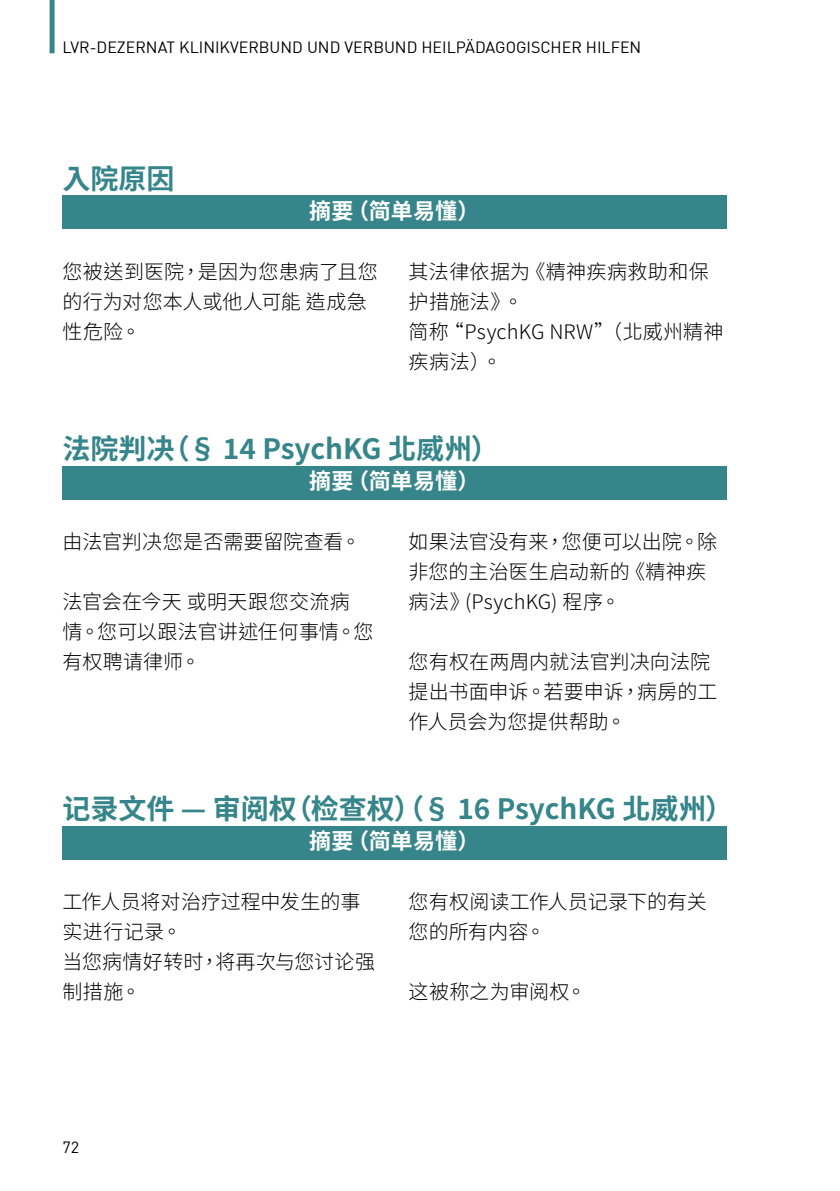
<style>
.page{position:relative;width:840px;height:1191px;background:#fff}
.page>*{position:absolute;margin:0;border:0;box-sizing:border-box;transform-origin:0 0}
.HEad_2_Chinesisch{font:700 28px "Source Han Sans TC";color:#35858a}
.HEad_3_Chinesisch{font:700 22px "Source Han Sans TC";color:#fff}
.grundtext_Chinesisch{font:300 20px/30px "Source Han Sans TC";letter-spacing:.01em;color:#000}
.t1{font:16px "DIN";color:#000}
</style>
<div class="page">
<div style="left:50px;top:0;width:5px;height:53px;background:#35858a"></div>
<div style="left:62px;top:196px;width:664px;height:33px;background:#35858a"></div>
<div style="left:62px;top:466px;width:664px;height:33px;background:#35858a"></div>
<div style="left:62px;top:826px;width:664px;height:33px;background:#35858a"></div>
<p class="t1" style="left:62px;top:37px;width:580px">LVR-DEZERNAT KLINIKVERBUND UND VERBUND HEILPÄDAGOGISCHER HILFEN</p>
<p class="HEad_2_Chinesisch" style="left:62px;top:163px;width:113px">入院原因</p>
<p class="HEad_3_Chinesisch" style="left:309px;top:198px;width:172px">摘要（简单易懂）</p>
<p class="grundtext_Chinesisch" style="left:62px;top:257px;width:317px">您被送到医院，是因为您患病了且您的行为对您本人或他人可能 造成急性危险。</p>
<p class="grundtext_Chinesisch" style="left:408px;top:257px;width:301px">其法律依据为《精神疾病救助和保护措施法》。</p>
<p class="grundtext_Chinesisch" style="left:408px;top:317px;width:316px">简称“PsychKG NRW”（北威州精神疾病法）。</p>
<p class="HEad_2_Chinesisch" style="left:62px;top:433px;width:438px">法院判决（§ 14 PsychKG 北威州）</p>
<p class="HEad_3_Chinesisch" style="left:309px;top:468px;width:172px">摘要（简单易懂）</p>
<p class="grundtext_Chinesisch" style="left:62px;top:527px;width:300px">由法官判决您是否需要留院查看。</p>
<p class="grundtext_Chinesisch" style="left:62px;top:587px;width:312px">法官会在今天 或明天跟您交流病情。您可以跟法官讲述任何事情。您有权聘请律师。</p>
<p class="grundtext_Chinesisch" style="left:408px;top:527px;width:310px">如果法官没有来，您便可以出院。除非您的主治医生启动新的《精神疾病法》(PsychKG) 程序。</p>
<p class="grundtext_Chinesisch" style="left:408px;top:647px;width:310px">您有权在两周内就法官判决向法院提出书面申诉。若要申诉，病房的工作人员会为您提供帮助。</p>
<p class="HEad_2_Chinesisch" style="left:62px;top:793px;width:672px">记录文件 — 审阅权（检查权）（§ 16 PsychKG 北威州）</p>
<p class="HEad_3_Chinesisch" style="left:309px;top:828px;width:172px">摘要（简单易懂）</p>
<p class="grundtext_Chinesisch" style="left:62px;top:887px;width:299px">工作人员将对治疗过程中发生的事实进行记录。</p>
<p class="grundtext_Chinesisch" style="left:62px;top:947px;width:314px">当您病情好转时，将再次与您讨论强制措施。</p>
<p class="grundtext_Chinesisch" style="left:408px;top:887px;width:299px">您有权阅读工作人员记录下的有关您的所有内容。</p>
<p class="grundtext_Chinesisch" style="left:408px;top:977px;width:179px">这被称之为审阅权。</p>
<p class="t1" style="left:62px;top:1137px;width:18px">72</p>
</div>
